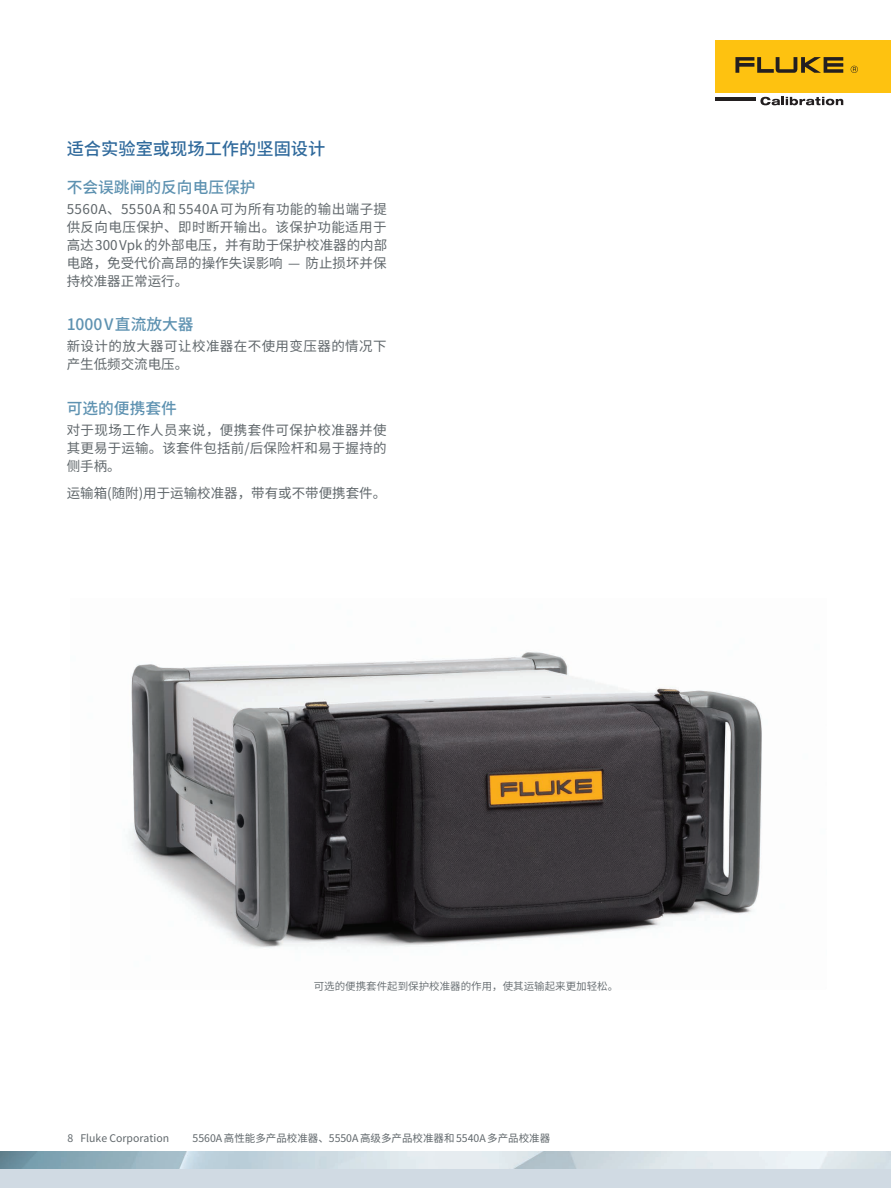
<style>
.page{position:relative;width:891px;height:1188px;background:#fff}
.page>*{position:absolute;margin:0;border:0;box-sizing:border-box;transform-origin:0 0}
.t1{font:500 17.25px "Source Han Sans CN";color:#306a9c}
.t2{font:500 15.75px "Source Han Sans CN";color:#5e92b1}
.t3{font:13.5px/18px "Source Han Sans CN";color:#60676b;text-align:justify}
.t4{font:13.5px/18px "Source Han Sans CN";letter-spacing:.03em;color:#60676b}
.t5{font:10.5px "Source Han Sans CN";color:#60676b}
.t6{font:10.5px "Source Han Sans CN";color:#60676b}
</style>
<div class="page">
<img style="left:129px;top:652px;width:633px;height:296px">
<img style="left:0;top:1152px;width:891px;height:18px">
<div style="left:0;top:1170px;width:891px;height:18px;background:#d0dae3"></div>
<div style="left:716px;top:40px;width:175px;height:53px;background:#fec210"></div>
<svg style="left:735px;top:57px;width:108px;height:16px"></svg>
<svg style="left:851px;top:66px;width:7px;height:7px"></svg>
<hr style="left:716px;top:97px;width:40px;height:4px;background:#231f20">
<svg style="left:760px;top:97px;width:83px;height:8px"></svg>
<p class="t1" style="left:67px;top:139px;width:260px">适合实验室或现场工作的坚固设计</p>
<p class="t2" style="left:67px;top:178px;width:190px">不会误跳闸的反向电压保护</p>
<p class="t3" style="left:67px;top:200px;width:322px">5560A、5550A 和 5540A 可为所有功能的输出端子提供反向电压保护、即时断开输出。该保护功能适用于高达 300 Vpk 的外部电压，并有助于保护校准器的内部电路，免受代价高昂的操作失误影响 — 防止损坏并保持校准器正常运行。</p>
<p class="t2" style="left:67px;top:316px;width:129px">1000 V 直流放大器</p>
<p class="t4" style="left:67px;top:338px;width:322px">新设计的放大器可让校准器在不使用变压器的情况下产生低频交流电压。</p>
<p class="t2" style="left:67px;top:399px;width:112px">可选的便携套件</p>
<p class="t3" style="left:67px;top:421px;width:322px">对于现场工作人员来说，便携套件可保护校准器并使其更易于运输。该套件包括前/后保险杆和易于握持的侧手柄。</p>
<p class="t3" style="left:67px;top:484px;width:321px">运输箱(随附)用于运输校准器，带有或不带便携套件。</p>
<p class="t6" style="left:314px;top:980px;width:306px">可选的便携套件起到保护校准器的作用，使其运输起来更加轻松。</p>
<p class="t5" style="left:68px;top:1132px;width:103px">8 Fluke Corporation</p>
<p class="t5" style="left:193px;top:1132px;width:359px">5560A 高性能多产品校准器、5550A 高级多产品校准器和 5540A 多产品校准器</p>
</div>
